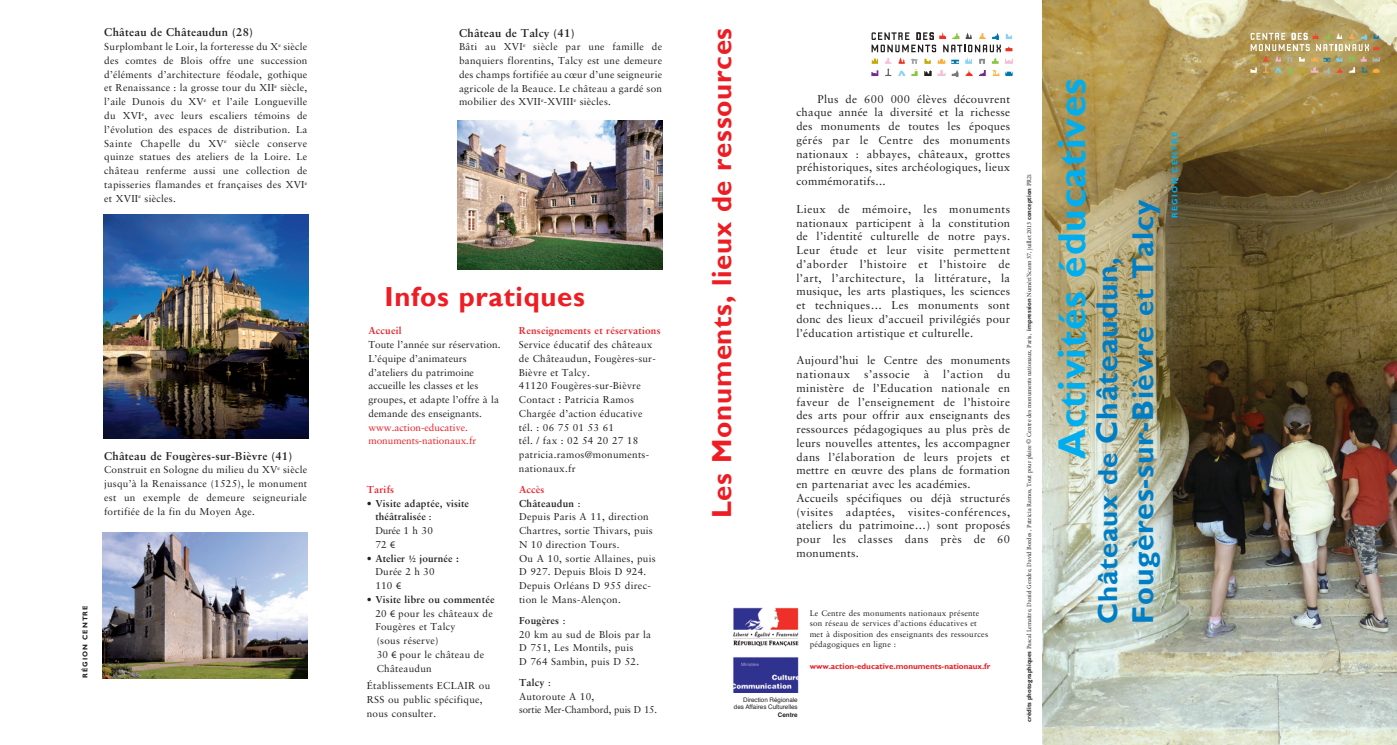
<style>
.page{position:relative;width:1397px;height:745px;background:#fff}
.page>*{position:absolute;margin:0;border:0;box-sizing:border-box;transform-origin:0 0}
.Normal_e{font:700 38.75px "Gill Sans";letter-spacing:.025em;color:#00aeef}
.Normal_e-2{font:700 30px "Gill Sans";letter-spacing:.025em;color:#007ec5}
.Normal_e-3{font:700 27.5px "Gill Sans";letter-spacing:.025em;color:#ee1d23}
.Normal_e-4{font:700 27.5px "Gill Sans";letter-spacing:.025em;color:#007ec5}
.Normal_e-5{font:11.25px/13.8px "Sabon LT Std";letter-spacing:.025em;color:#231f20;text-align:justify}
.Normal_e-6{font:700 11.25px "Sabon LT Std";letter-spacing:.025em;color:#231f20}
.Normal_e-7{font:10px/13.8px "Sabon LT Std";letter-spacing:.025em;color:#231f20}
.Normal_e-8{font:700 10px/13.8px "Sabon LT Std";letter-spacing:.025em;color:#231f20}
.Normal_e-9{font:700 10px "Sabon LT Std";letter-spacing:.025em;color:#ee1d23}
.Normal_e-10{font:10px "Sabon LT Std";color:#ee1d23}
.Normal_e-11{font:10px "Sabon LT Std";letter-spacing:-.005em;color:#231f20;scale:.95 1}
.Normal_e-12{font:8.12px/10.6px "Sabon LT Std";letter-spacing:.025em;color:#231f20}
.Normal_e-13{font:700 8.12px "Gill Sans";color:#ee1d23}
.Normal_e-14{font:700 8.12px "Gill Sans";letter-spacing:.15em;color:#00aeef}
.Normal_e-15{font:700 6.88px "Gill Sans";letter-spacing:.15em;color:#231f20}
.Normal_e-16{font:6.25px "Minion Pro";color:#231f20}
.t1{font:6.25px "Helvetica";color:#231f20}
.t2{font:700 6.25px "Helvetica";color:#231f20}
.s1{font-weight:400}
.s2{font-family:"Myriad Pro";font-weight:400}
.s3{font-size:9.38px}
.s4{font-weight:700}
.s5{font-family:"Myriad Pro"}
.s6{font-family:"Gill Sans";font-weight:700}
.s7{font-size:7.5px}
.s8{font-size:30px}
.s9{font-size:27.5px}
</style>
<div class="page">
<img style="left:1042px;top:0;width:354px;height:744px">
<svg style="left:871px;top:32px;width:141px;height:45px"></svg>
<img style="left:103px;top:532px;width:204px;height:146px">
<img style="left:458px;top:121px;width:204px;height:148px">
<img style="left:733px;top:607px;width:66px;height:85px">
<svg style="left:1250px;top:32px;width:129px;height:42px;background:#baa56e"></svg>
<img style="left:104px;top:214px;width:204px;height:224px">
<p class="Normal_e-6" style="left:104px;top:25px;width:150px">Château de Châteaudun (28)</p>
<p class="Normal_e-7" style="left:104px;top:40px;width:205px;text-align:justify">Surplombant le Loir, la forteresse du X<sup>e</sup> siècle des comtes de Blois offre une succession d’éléments d’architecture féodale, gothique et Renaissance : la grosse tour du XII<sup>e</sup> siècle, l’aile Dunois du XV<sup>e</sup> et l’aile Longueville du XVI<sup>e</sup>, avec leurs escaliers témoins de l’évolution des espaces de distribution. La Sainte Chapelle du XV<sup>e</sup> siècle conserve quinze statues des ateliers de la Loire. Le château renferme aussi une collection de tapisseries flamandes et françaises des XVI<sup>e </sup>et XVII<sup>e</sup> siècles.</p>
<p class="Normal_e-6" style="left:104px;top:448px;width:190px">Château de Fougères-sur-Bièvre (41)</p>
<p class="Normal_e-7" style="left:104px;top:462px;width:205px;text-align:justify">Construit en Sologne du milieu du XV<sup>e</sup> siècle jusqu’à la Renaissance (1525), le monument est un exemple de demeure seigneuriale fortifiée de la fin du Moyen Age.</p>
<p class="Normal_e-15" style="left:81px;top:677px;width:74px;rotate:-90deg">RÉGION CENTRE</p>
<p class="Normal_e-6" style="left:459px;top:26px;width:117px">Château de Talcy (41)</p>
<p class="Normal_e-7" style="left:459px;top:40px;width:205px;text-align:justify">Bâti au XVI<sup>e</sup> siècle par une famille de banquiers florentins, Talcy est une demeure des champs fortifiée au cœur d’une seigneurie agricole de la Beauce. Le château a gardé son mobilier des XVII<sup>e</sup>-XVIII<sup>e</sup> siècles.</p>
<p class="Normal_e-3" style="left:384px;top:280px;width:202px">Infos pratiques</p>
<p class="Normal_e-9" style="left:368px;top:324px;width:35px">Accueil</p>
<p class="Normal_e-7" style="left:368px;top:337px;width:134px">Toute l’année sur réservation.<br>L’équipe d’animateurs d’ateliers du patrimoine accueille les classes et les groupes, et adapte l’offre à la demande des enseignants.</p>
<p class="Normal_e-10" style="left:368px;top:421px;width:101px">www.action-educative.</p>
<p class="Normal_e-10" style="left:368px;top:434px;width:109px">monuments-nationaux.fr</p>
<p class="Normal_e-9" style="left:367px;top:483px;width:29px">Tarifs</p>
<p class="Normal_e-8" style="left:375px;top:495px;width:95px;text-indent:-9px">• Visite adaptée, visite théâtralisée <span class="s1">:<br>Durée 1 h 30<br>72</span> <span class="s2">€</span></p>
<p class="Normal_e-8" style="left:375px;top:550px;width:85px;text-indent:-9px">• Atelier <span class="s3">½</span> journée :<br><span class="s1">Durée 2 h 30<br>110</span> <span class="s2">€</span></p>
<p class="Normal_e-7" style="left:375px;top:592px;width:121px;text-indent:-9px"><span class="s4">• Visite libre ou commentée<br></span>20 <span class="s5">€</span> pour les châteaux de<br>Fougères et Talcy</p>
<p class="Normal_e-7" style="left:376px;top:633px;width:109px">(sous réserve)<br>30 <span class="s5">€</span> pour le château de</p>
<p class="Normal_e-7" style="left:376px;top:660px;width:57px">Châteaudun</p>
<p class="Normal_e-7" style="left:367px;top:678px;width:125px">Établissements ECLAIR ou<br>RSS ou public spécifique, nous consulter.</p>
<p class="Normal_e-9" style="left:519px;top:324px;width:143px">Renseignements et réservations</p>
<p class="Normal_e-7" style="left:519px;top:337px;width:135px">Service éducatif des châteaux</p>
<p class="Normal_e-7" style="left:519px;top:351px;width:138px">de Châteaudun, Fougères-sur-<br>Bièvre et Talcy.</p>
<p class="Normal_e-7" style="left:519px;top:378px;width:123px">41120 Fougères-sur-Bièvre</p>
<p class="Normal_e-7" style="left:519px;top:392px;width:116px">Contact : Patricia Ramos</p>
<p class="Normal_e-7" style="left:519px;top:406px;width:125px">Chargée d’action éducative</p>
<p class="Normal_e-7" style="left:519px;top:420px;width:97px">tél. : 06 75 01 53 61</p>
<p class="Normal_e-7" style="left:519px;top:433px;width:121px">tél. / fax : 02 54 20 27 18</p>
<p class="Normal_e-7" style="left:519px;top:447px;width:132px">patricia.ramos@monuments&shy;nationaux.fr</p>
<p class="Normal_e-9" style="left:519px;top:483px;width:27px">Accès</p>
<p class="Normal_e-8" style="left:519px;top:495px;width:63px">Châteaudun <span class="s1">:</span></p>
<p class="Normal_e-7" style="left:519px;top:509px;width:138px">Depuis Paris A 11, direction<br>Chartres, sortie Thivars, puis<br>N 10 direction Tours.<br>Ou A 10, sortie Allaines, puis<br>D 927. Depuis Blois D 924.<br>Depuis Orléans D 955 direc&shy;tion le Mans-Alençon.</p>
<p class="Normal_e-8" style="left:519px;top:612px;width:48px">Fougères <span class="s1">:</span></p>
<p class="Normal_e-7" style="left:519px;top:626px;width:134px">20 km au sud de Blois par la</p>
<p class="Normal_e-7" style="left:519px;top:640px;width:121px">D 751, Les Montils, puis<br>D 764 Sambin, puis D 52.</p>
<p class="Normal_e-8" style="left:519px;top:675px;width:33px">Talcy <span class="s1">:</span></p>
<p class="Normal_e-7" style="left:519px;top:688px;width:77px">Autoroute A 10,</p>
<p class="Normal_e-11" style="left:519px;top:703px;width:147px">sortie Mer-Chambord, puis D 15.</p>
<p class="Normal_e-3" style="left:705px;top:518px;width:491px;rotate:-90deg">Les Monuments, lieux de ressources</p>
<p class="Normal_e-5" style="left:796px;top:92px;width:215px;text-indent:21px">Plus de 600 000 élèves découvrent chaque année la diversité et la richesse des monuments de toutes les époques gérés par le Centre des monuments nationaux : abbayes, châteaux, grottes préhistoriques, sites archéologiques, lieux commémoratifs...</p>
<p class="Normal_e-5" style="left:796px;top:202px;width:215px">Lieux de mémoire, les monuments nationaux participent à la constitution de l’identité culturelle de notre pays.<br>Leur étude et leur visite permettent d’aborder l’histoire et l’histoire de l’art, l’architecture, la littérature, la musique, les arts plastiques, les sciences et techniques… Les monuments sont donc des lieux d’accueil privilégiés pour l’éducation artistique et culturelle.</p>
<p class="Normal_e-5" style="left:796px;top:353px;width:215px">Aujourd’hui le Centre des monuments nationaux s’associe à l’action du ministère de l’Education nationale en faveur de l’enseignement de l’histoire des arts pour offrir aux enseignants des ressources pédagogiques au plus près de leurs nouvelles attentes, les accompagner dans l’élaboration de leurs projets et mettre en œuvre des plans de formation en partenariat avec les académies.</p>
<p class="Normal_e-5" style="left:796px;top:490px;width:215px">Accueils spécifiques ou déjà structurés (visites adaptées, visites-conférences, ateliers du patrimoine…) sont proposés pour les classes dans près de 60 monuments.</p>
<p class="Normal_e-12" style="left:809px;top:607px;width:180px">Le Centre des monuments nationaux présente son réseau de services d’actions éducatives et met à disposition des enseignants des ressources pédagogiques en ligne :</p>
<p class="Normal_e-13" style="left:809px;top:660px;width:182px">www.action-educative.monuments-nationaux.fr</p>
<p class="t1" style="left:743px;top:694px;width:56px">Direction Régionale</p>
<p class="t1" style="left:733px;top:701px;width:65px">des Affaires Culturelles</p>
<p class="t2" style="left:777px;top:709px;width:21px">Centre</p>
<p class="Normal_e-16" style="left:1024px;top:721px;width:548px;rotate:-90deg"><span class="s6">crédits photographiques</span> Pascal Lemaitre, Daniel Gendre, David Bordes , Patricia Ramos, Tout pour plaire <span class="s7">©</span> Centre des monuments nationaux, Paris, <span class="s6">impression</span> Numéri’Scann 37, juillet 2013 <span class="s6">conception</span> PR2i</p>
<p class="Normal_e" style="left:1048px;top:459px;width:382px;rotate:-90deg">Activités éducatives</p>
<p class="Normal_e-4" style="left:1091px;top:623px;width:368px;rotate:-90deg">Châteaux de <span class="s8">Châteaudun</span>,</p>
<p class="Normal_e-2" style="left:1124px;top:623px;width:425px;rotate:-90deg">Fougères-sur-Bièvre <span class="s9">et</span> Talcy</p>
<p class="Normal_e-14" style="left:1169px;top:217px;width:87px;rotate:-90deg">RÉGION CENTRE</p>
</div>
